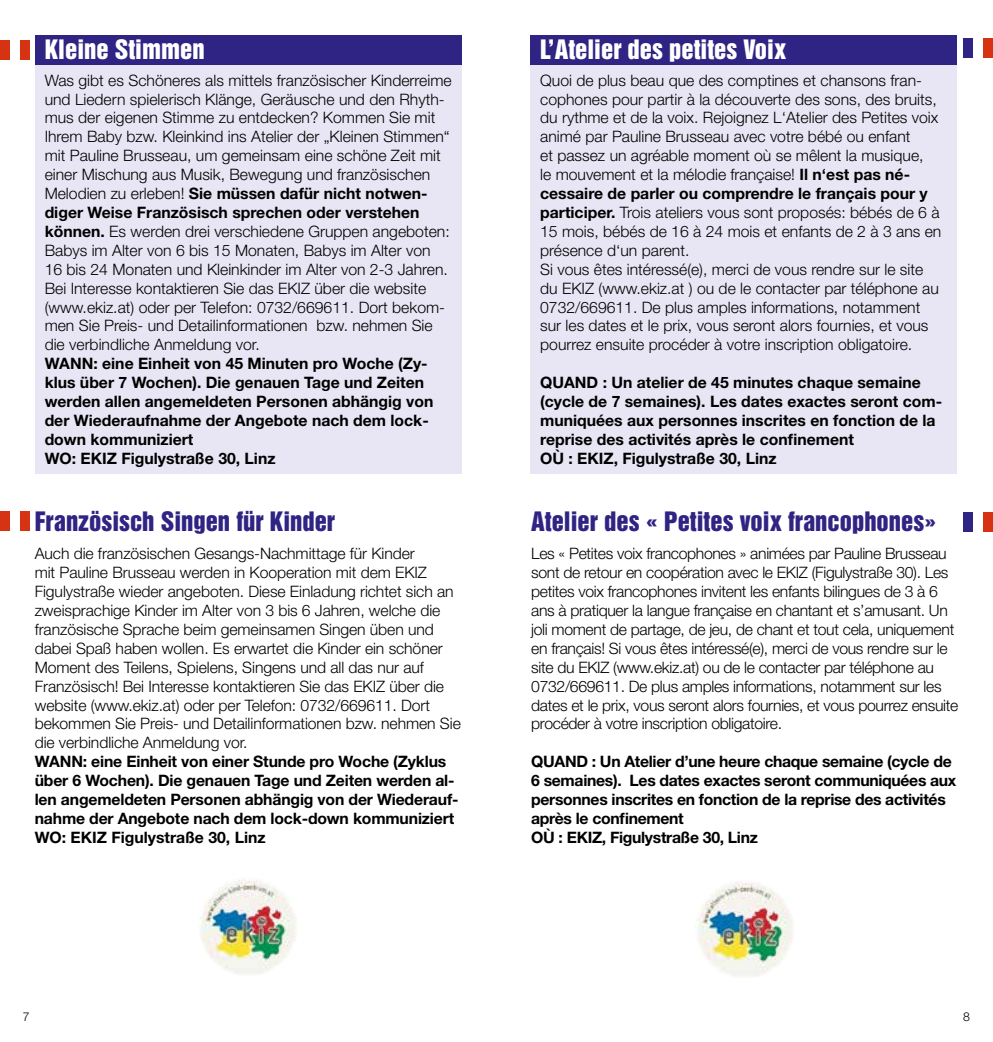
<style>
.page{position:relative;width:993px;height:1042px;background:#fff}
.page>*{position:absolute;margin:0;border:0;box-sizing:border-box;transform-origin:0 0}
.t1{font:24.5px "Helvetica Inserat";color:#2f2483}
.t2{font:24.5px "Helvetica Inserat";color:#fff}
.t3{font:300 15.75px/18.9px "Helvetica Neue LT Std";color:#000}
.t4{font:700 15.75px/18.9px "Helvetica Neue LT Std";color:#000}
.t5{font:300 15.75px/18.9px "Helvetica Neue LT Std";letter-spacing:-.02em;color:#000}
.t6{font:700 15.75px/18.9px "Helvetica Neue LT Std";letter-spacing:-.02em;color:#000}
.t7{font:300 12.25px "Helvetica Neue LT Std";color:#000}
.s1{font-weight:700}
</style>
<div class="page">
<div style="left:530px;top:64px;width:426px;height:410px;background:#e8e6f4"></div>
<div style="left:530px;top:35px;width:426px;height:29px;background:#2f2483"></div>
<div style="left:962px;top:38px;width:10px;height:20px;background:#2f2483"></div>
<div style="left:982px;top:38px;width:10px;height:20px;background:#d63313"></div>
<div style="left:0;top:511px;width:10px;height:20px;background:#d63313"></div>
<div style="left:20px;top:511px;width:10px;height:20px;background:#d63313"></div>
<div style="left:962px;top:512px;width:10px;height:20px;background:#2f2483"></div>
<div style="left:982px;top:512px;width:10px;height:20px;background:#d63313"></div>
<div style="left:35px;top:64px;width:426px;height:410px;background:#e8e6f4"></div>
<div style="left:35px;top:35px;width:426px;height:29px;background:#2f2483"></div>
<div style="left:0;top:40px;width:10px;height:20px;background:#d63313"></div>
<div style="left:20px;top:40px;width:10px;height:20px;background:#d63313"></div>
<img style="left:198px;top:877px;width:100px;height:99px;border-radius:50px">
<img style="left:694px;top:880px;width:100px;height:99px;border-radius:50px">
<h1 class="t2" style="left:45px;top:35px;width:161px">Kleine Stimmen</h1>
<p class="t3" style="left:45px;top:70px;width:408px">Was gibt es Schöneres als mittels französischer Kinderreime und Liedern spielerisch Klänge, Geräusche und den Rhyth&shy;mus der eigenen Stimme zu entdecken? Kommen Sie mit Ihrem Baby bzw. Kleinkind ins Atelier der „Kleinen Stimmen“ mit Pauline Brusseau, um gemeinsam eine schöne Zeit mit einer Mischung aus Musik, Bewegung und französischen Melodien zu erleben! <span class="s1">Sie müssen dafür nicht notwen&shy;diger Weise Französisch sprechen oder verstehen können.</span> Es werden drei verschiedene Gruppen angeboten:<br>Babys im Alter von 6 bis 15 Monaten, Babys im Alter von 16 bis 24 Monaten und Kleinkinder im Alter von 2-3 Jahren.<br>Bei Interesse kontaktieren Sie das EKIZ über die website (www.ekiz.at) oder per Telefon: 0732/669611. Dort bekom&shy;men Sie Preis- und Detailinformationen bzw. nehmen Sie die verbindliche Anmeldung vor.</p>
<p class="t4" style="left:45px;top:354px;width:390px">WANN: eine Einheit von 45 Minuten pro Woche (Zy&shy;klus über 7 Wochen). Die genauen Tage und Zeiten werden allen angemeldeten Personen abhängig von der Wiederaufnahme der Angebote nach dem lock&shy;down kommuniziert<br>WO: EKIZ Figulystraße 30, Linz</p>
<h1 class="t1" style="left:35px;top:506px;width:302px">Französisch Singen für Kinder</h1>
<p class="t3" style="left:35px;top:544px;width:427px">Auch die französischen Gesangs-Nachmittage für Kinder<br>mit Pauline Brusseau werden in Kooperation mit dem EKIZ Figulystraße wieder angeboten. Diese Einladung richtet sich an zweisprachige Kinder im Alter von 3 bis 6 Jahren, welche die französische Sprache beim gemeinsamen Singen üben und dabei Spaß haben wollen. Es erwartet die Kinder ein schöner Moment des Teilens, Spielens, Singens und all das nur auf Französisch! Bei Interesse kontaktieren Sie das EKIZ über die website (www.ekiz.at) oder per Telefon: 0732/669611. Dort bekommen Sie Preis- und Detailinformationen bzw. nehmen Sie die verbindliche Anmeldung vor.</p>
<p class="t4" style="left:35px;top:752px;width:425px">WANN: eine Einheit von einer Stunde pro Woche (Zyklus über 6 Wochen). Die genauen Tage und Zeiten werden al&shy;len angemeldeten Personen abhängig von der Wiederauf&shy;nahme der Angebote nach dem lock-down kommuniziert WO: EKIZ Figulystraße 30, Linz</p>
<h1 class="t2" style="left:540px;top:35px;width:247px">L’Atelier des petites Voix</h1>
<p class="t3" style="left:540px;top:70px;width:402px">Quoi de plus beau que des comptines et chansons fran&shy;cophones pour partir à la découverte des sons, des bruits, du rythme et de la voix. Rejoignez L‘Atelier des Petites voix animé par Pauline Brusseau avec votre bébé ou enfant<br>et passez un agréable moment où se mêlent la musique,<br>le mouvement et la mélodie française! <span class="s1">Il n‘est pas né&shy;cessaire de parler ou comprendre le français pour y participer.</span> Trois ateliers vous sont proposés: bébés de 6 à 15 mois, bébés de 16 à 24 mois et enfants de 2 à 3 ans en présence d‘un parent.<br>Si vous êtes intéressé(e), merci de vous rendre sur le site du EKIZ (www.ekiz.at ) ou de le contacter par téléphone au 0732/669611. De plus amples informations, notamment sur les dates et le prix, vous seront alors fournies, et vous pourrez ensuite procéder à votre inscription obligatoire.</p>
<p class="t4" style="left:540px;top:373px;width:403px">QUAND : Un atelier de 45 minutes chaque semaine (cycle de 7 semaines). Les dates exactes seront com&shy;muniquées aux personnes inscrites en fonction de la reprise des activités après le confinement<br>OÙ : EKIZ, Figulystraße 30, Linz</p>
<h1 class="t1" style="left:531px;top:506px;width:406px">Atelier des « Petites voix francophones»</h1>
<p class="t5" style="left:531px;top:544px;width:428px">Les « Petites voix francophones » animées par Pauline Brusseau sont de retour en coopération avec le EKIZ (Figulystraße 30). Les petites voix francophones invitent les enfants bilingues de 3 à 6 ans à pratiquer la langue française en chantant et s’amusant. Un joli moment de partage, de jeu, de chant et tout cela, uniquement en français! Si vous êtes intéressé(e), merci de vous rendre sur le site du EKIZ (www.ekiz.at) ou de le contacter par téléphone au 0732/669611. De plus amples informations, notamment sur les dates et le prix, vous seront alors fournies, et vous pourrez ensuite procéder à votre inscription obligatoire.</p>
<p class="t6" style="left:531px;top:752px;width:426px">QUAND : Un Atelier d’une heure chaque semaine (cycle de 6 semaines). Les dates exactes seront communiquées aux personnes inscrites en fonction de la reprise des activités après le confinement<br>OÙ : EKIZ, Figulystraße 30, Linz</p>
<p class="t7" style="left:23px;top:1009px;width:8px">7</p>
<p class="t7" style="left:962px;top:1009px;width:8px">8</p>
</div>
